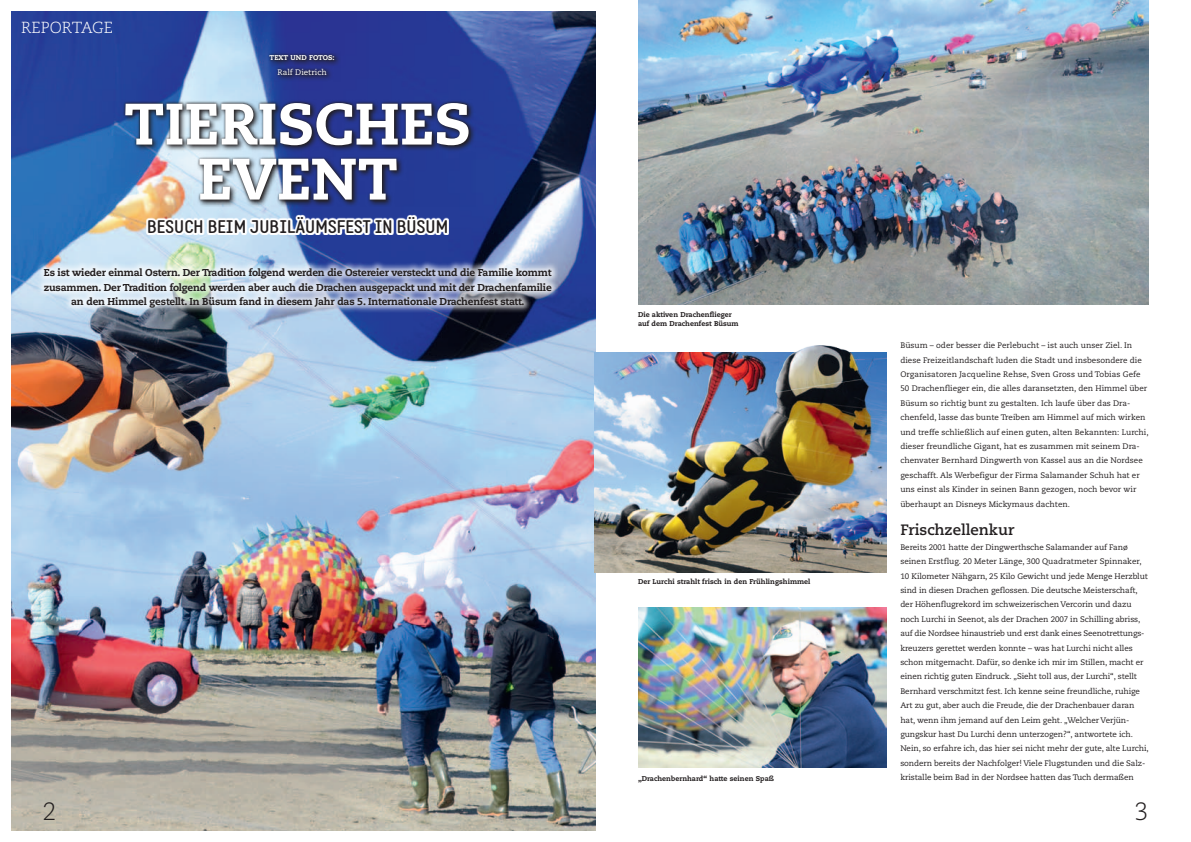
<style>
.page{position:relative;width:1191px;height:842px;background:#fff}
.page>*{position:absolute;margin:0;border:0;box-sizing:border-box;transform-origin:0 0}
.Headline{font:800 58.3px/55px "Caecilia LT Std";color:#fff;text-align:center}
.t1{font:300 25px "Caecilia LT Std";color:#231f20}
.Subline{font:700 18px "Static";color:#231f20}
.t2{font:300 16px "Caecilia LT Std";color:#fff}
.ZÜ{font:700 15px "Caecilia LT Std";color:#231f20}
.Vorspann{font:800 10px/14.4px "Caecilia LT Std";letter-spacing:-.02em;color:#231f20;text-align:center}
.Copy{font:8px/14.4px "Caecilia LT Std";letter-spacing:-.01em;color:#231f20}
.t3{font:8px "Caecilia LT Std";color:#fff}
.BU{font:800 7px/9px "Caecilia LT Std";color:#231f20}
.t4{font:800 7px "Caecilia LT Std";color:#fff}
</style>
<div class="page">
<img style="left:638px;top:607px;width:248px;height:161px">
<img style="left:12px;top:11px;width:583px;height:819px">
<svg style="left:266px;top:52px;width:75px;height:30px"></svg>
<div style="left:267px;top:53px;width:69px;height:24px;background:#231f20;opacity:.75"></div>
<svg style="left:146px;top:215px;width:303px;height:20px"></svg>
<div style="left:36px;top:260px;width:523px;height:55px;background:#fff;opacity:.75"></div>
<svg style="left:122px;top:100px;width:354px;height:107px;background:#5b6ca2"></svg>
<div style="left:123px;top:101px;width:348px;height:101px;background:#231f20;opacity:.75"></div>
<img style="left:595px;top:352px;width:291px;height:220px">
<img style="left:638px;top:0;width:510px;height:305px">
<img style="left:769px;top:345px;width:118px;height:157px">
<p class="t2" style="left:21px;top:18px;width:93px">REPORTAGE</p>
<p class="t4" style="left:269px;top:53px;width:67px">TEXT UND FOTOS:</p>
<p class="t3" style="left:277px;top:67px;width:51px">Ralf Dietrich</p>
<p class="Headline" style="left:124px;top:97px;width:348px">TIERISCHES<br>EVENT</p>
<p class="Subline" style="left:147px;top:216px;width:303px">BESUCH BEIM JUBILÄUMSFEST IN BÜSUM</p>
<p class="Vorspann" style="left:44px;top:265px;width:509px">Es ist wieder einmal Ostern. Der Tradition folgend werden die Ostereier versteckt und die Familie kommt zusammen. Der Tradition folgend werden aber auch die Drachen ausgepackt und mit der Drachenfamilie an den Himmel gestellt. In Büsum fand in diesem Jahr das 5. Internationale Drachenfest statt.</p>
<p class="BU" style="left:638px;top:310px;width:102px">Die aktiven Drachenflieger auf dem Drachenfest Büsum</p>
<p class="t1" style="left:43px;top:797px;width:15px">2</p>
<p class="BU" style="left:638px;top:577px;width:174px">Der Lurchi strahlt frisch in den Frühlingshimmel</p>
<p class="BU" style="left:638px;top:774px;width:138px">„Drachenbernhard“ hatte seinen Spaß</p>
<p class="Copy" style="left:900px;top:338px;width:250px">Büsum – oder besser die Perlebucht – ist auch unser Ziel. In diese Freizeitlandschaft luden die Stadt und insbesondere die Organisatoren Jacqueline Rehse, Sven Gross und Tobias Gefe 50 Drachenflieger ein, die alles daransetzten, den Himmel über Büsum so richtig bunt zu gestalten. Ich laufe über das Dra&shy;chenfeld, lasse das bunte Treiben am Himmel auf mich wirken und treffe schließlich auf einen guten, alten Bekannten: Lurchi, dieser freundliche Gigant, hat es zusammen mit seinem Dra&shy;chenvater Bernhard Dingwerth von Kassel aus an die Nordsee geschafft. Als Werbefigur der Firma Salamander Schuh hat er uns einst als Kinder in seinen Bann gezogen, noch bevor wir überhaupt an Disneys Mickymaus dachten.</p>
<p class="ZÜ" style="left:900px;top:521px;width:116px">Frischzellenkur</p>
<p class="Copy" style="left:900px;top:540px;width:250px">Bereits 2001 hatte der Dingwerthsche Salamander auf Fanø seinen Erstflug. 20 Meter Länge, 300 Quadratmeter Spinnaker, 10 Kilometer Nähgarn, 25 Kilo Gewicht und jede Menge Herzblut sind in diesen Drachen geflossen. Die deutsche Meisterschaft, der Höhenflugrekord im schweizerischen Vercorin und dazu noch Lurchi in Seenot, als der Drachen 2007 in Schilling abriss, auf die Nordsee hinaustrieb und erst dank eines Seenotrettungs&shy;kreuzers gerettet werden konnte – was hat Lurchi nicht alles schon mitgemacht. Dafür, so denke ich mir im Stillen, macht er einen richtig guten Eindruck. „Sieht toll aus, der Lurchi“, stellt Bernhard verschmitzt fest. Ich kenne seine freundliche, ruhige Art zu gut, aber auch die Freude, die der Drachenbauer daran hat, wenn ihm jemand auf den Leim geht. „Welcher Verjün&shy;gungskur hast Du Lurchi denn unterzogen?“, antwortete ich.<br>Nein, so erfahre ich, das hier sei nicht mehr der gute, alte Lurchi, sondern bereits der Nachfolger! Viele Flugstunden und die Salz&shy;kristalle beim Bad in der Nordsee hatten das Tuch dermaßen</p>
<p class="t1" style="left:1134px;top:797px;width:15px">3</p>
</div>
